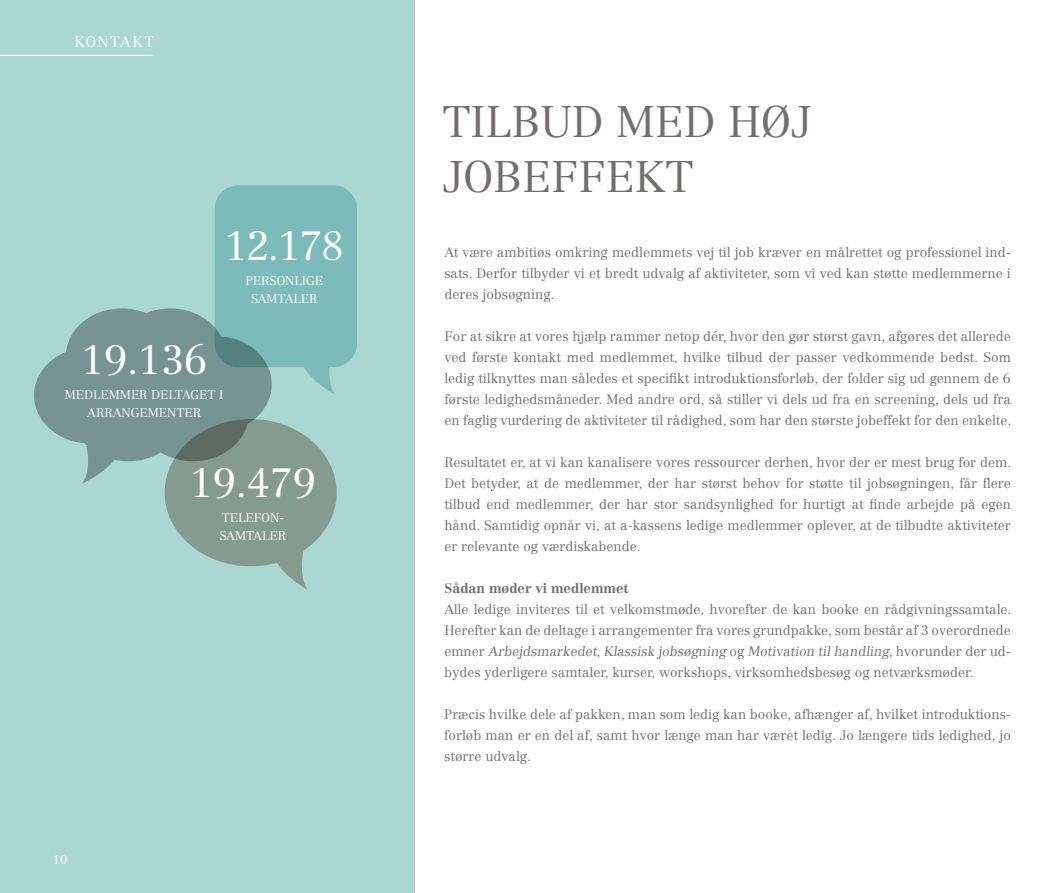
<style>
.page{position:relative;width:1063px;height:893px;background:#fff}
.page>*{position:absolute;margin:0;border:0;box-sizing:border-box;transform-origin:0 0}
.t1{font:300 43.5px/55.5px "Centennial LT Std";color:#736e6e}
.t2{font:300 40.2px "Centennial LT Std";letter-spacing:-.02em;color:#fff}
.t3{font:300 15px "Centennial LT Std";letter-spacing:.1em;color:#fff}
.t4{font:300 13.5px/21px "Centennial LT Std";color:#736e6e;text-align:justify}
.t5{font:700 13.5px "Centennial LT Std";color:#736e6e}
.t6{font:300 12.45px/18px "Centennial LT Std";color:#fff;text-align:center}
.t7{font:300 12px "Centennial LT Std";color:#fff}
</style>
<div class="page">
<div style="left:0;top:0;width:415px;height:893px;background:#abd7d3"></div>
<hr style="left:0;top:55px;width:154px;height:1px;background:#fff">
<svg style="left:215px;top:185px;width:142px;height:210px;background:#7fbebd"></svg>
<svg style="left:165px;top:421px;width:172px;height:169px"></svg>
<svg style="left:34px;top:308px;width:238px;height:176px;fill:#769491"></svg>
<p class="t3" style="left:74px;top:33px;width:81px">KONTAKT</p>
<h2 class="t2" style="left:224px;top:222px;width:122px">12.178</h2>
<p class="t6" style="left:246px;top:272px;width:79px">PERSONLIGE<br>SAMTALER</p>
<h2 class="t2" style="left:81px;top:336px;width:128px">19.136</h2>
<p class="t6" style="left:65px;top:385px;width:160px">MEDLEMMER DELTAGET I<br>ARRANGEMENTER</p>
<p class="t7" style="left:53px;top:852px;width:16px">10</p>
<h2 class="t2" style="left:189px;top:459px;width:128px">19.479</h2>
<p class="t6" style="left:220px;top:508px;width:68px;text-align:left">TELEFON-<br>SAMTALER</p>
<h1 class="t1" style="left:442px;top:94px;width:371px">TILBUD MED HØJ<br>JOBEFFEKT</h1>
<p class="t4" style="left:444px;top:241px;width:568px">At være ambitiøs omkring medlemmets vej til job kræver en målrettet og professionel ind&shy;sats. Derfor tilbyder vi et bredt udvalg af aktiviteter, som vi ved kan støtte medlemmerne i deres jobsøgning.</p>
<p class="t4" style="left:444px;top:325px;width:568px">For at sikre at vores hjælp rammer netop dér, hvor den gør størst gavn, afgøres det allerede ved første kontakt med medlemmet, hvilke tilbud der passer vedkommende bedst. Som ledig tilknyttes man således et specifikt introduktionsforløb, der folder sig ud gennem de 6 første ledighedsmåneder. Med andre ord, så stiller vi dels ud fra en screening, dels ud fra en faglig vurdering de aktiviteter til rådighed, som har den største jobeffekt for den enkelte.</p>
<p class="t4" style="left:444px;top:452px;width:569px">Resultatet er, at vi kan kanalisere vores ressourcer derhen, hvor der er mest brug for dem.<br>Det betyder, at de medlemmer, der har størst behov for støtte til jobsøgningen, får flere tilbud end medlemmer, der har stor sandsynlighed for hurtigt at finde arbejde på egen hånd. Samtidig opnår vi, at a-kassens ledige medlemmer oplever, at de tilbudte aktiviteter er relevante og værdiskabende.</p>
<p class="t5" style="left:444px;top:580px;width:186px">Sådan møder vi medlemmet</p>
<p class="t4" style="left:444px;top:599px;width:569px">Alle ledige inviteres til et velkomstmøde, hvorefter de kan booke en rådgivningssamtale.<br>Herefter kan de deltage i arrangementer fra vores grundpakke, som består af 3 overordnede e m n e r Arbejdsmarkedet, Klassisk jobsøgning o g Motivation til handling, h v o r u n d e r d e r u d - bydes yderligere samtaler, kurser, workshops, virksomhedsbesøg og netværksmøder.</p>
<p class="t4" style="left:444px;top:703px;width:568px">Præcis hvilke dele af pakken, man som ledig kan booke, afhænger af, hvilket introduktions&shy;forløb man er en del af, samt hvor længe man har været ledig. Jo længere tids ledighed, jo større udvalg.</p>
</div>
